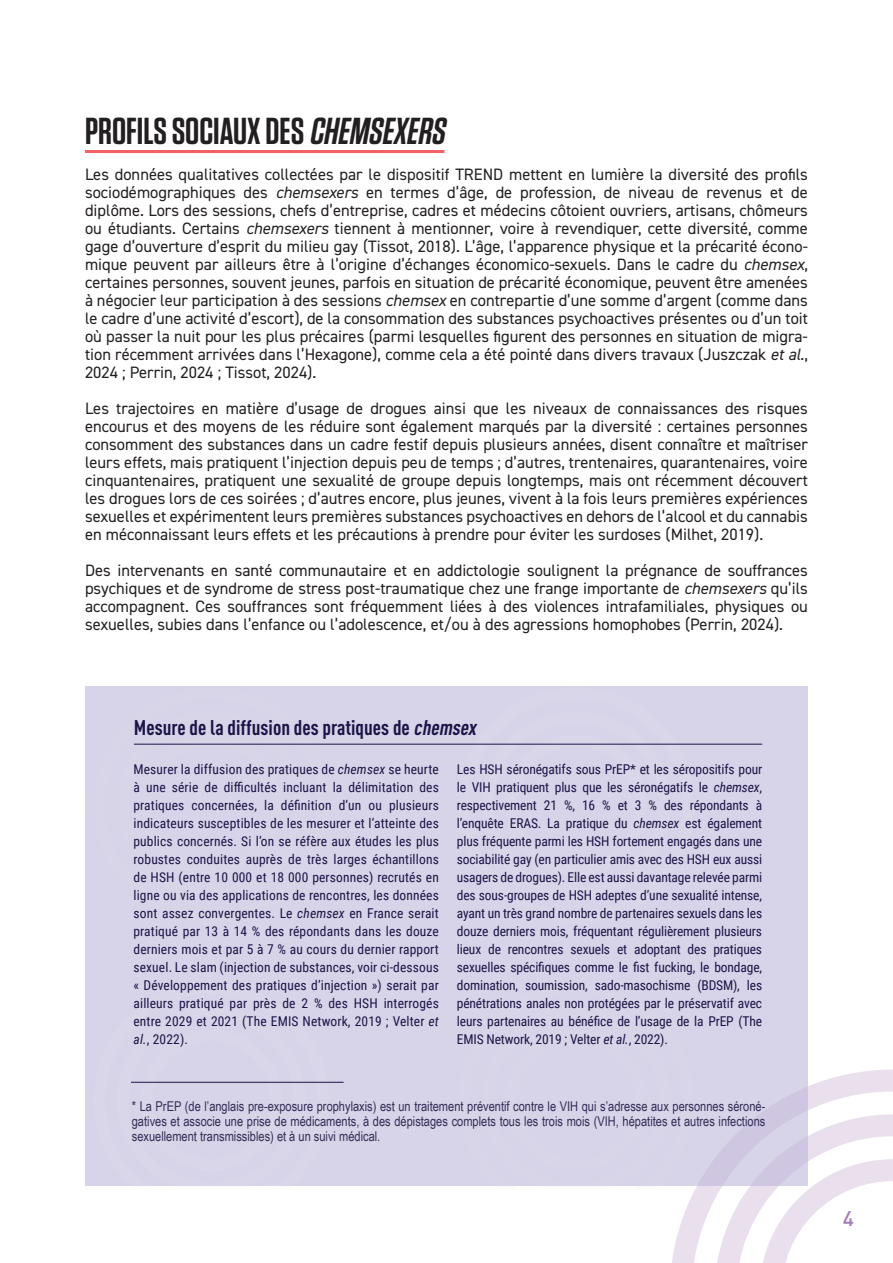
<style>
.page{position:relative;width:893px;height:1263px;background:#fff}
.page>*{position:absolute;margin:0;border:0;box-sizing:border-box;transform-origin:0 0}
.t1{font:600 37.5px "Tungsten";color:#231f20}
.t2{font:700 condensed 21px "DIN Pro";color:#1a1546}
.t3{font:500 21px "DIN Pro";color:#a47db7}
.t4{font:16.5px/18px "DIN2014";color:#231f20;text-align:justify}
.t5{font:13.5px/18px "Roboto Condensed";letter-spacing:-.01em;color:#1a1546;text-align:justify}
.t6{font:13.5px/15px "Arial Narrow";color:#332d56;text-align:justify}
.s1{font-style:italic}
</style>
<div class="page">
<hr style="left:85px;top:150px;width:359px;height:3px;background:#f16164">
<div style="left:85px;top:686px;width:723px;height:500px;background:#d7d3e8"></div>
<svg style="left:672px;top:1069px;width:221px;height:194px"></svg>
<svg style="left:134px;top:743px;width:172px;height:1px"></svg>
<svg style="left:482px;top:743px;width:188px;height:1px"></svg>
<svg style="left:131px;top:1081px;width:175px;height:1px"></svg>
<hr style="left:134px;top:744px;width:628px;height:1px;background:#1a1546">
<hr style="left:131px;top:1082px;width:213px;height:1px;background:#1a1546">
<h1 class="t1" style="left:85px;top:111px;width:368px">PROFILS SOCIAUX DES <span class="s1">CHEMSEXERS</span></h1>
<p class="t4" style="left:85px;top:165px;width:724px">Les données qualitatives collectées par le dispositif TREND mettent en lumière la diversité des profils sociodémographiques des <span class="s1">chemsexers</span> en termes d’âge, de profession, de niveau de revenus et de diplôme. Lors des sessions, chefs d’entreprise, cadres et médecins côtoient ouvriers, artisans, chômeurs ou étudiants. Certains <span class="s1">chemsexers</span> tiennent à mentionner, voire à revendiquer, cette diversité, comme gage d’ouverture d’esprit du milieu gay (Tissot, 2018). L’âge, l’apparence physique et la précarité écono&shy;mique peuvent par ailleurs être à l’origine d’échanges économico-sexuels. Dans le cadre du <span class="s1">chemsex</span>, certaines personnes, souvent jeunes, parfois en situation de précarité économique, peuvent être amenées à négocier leur participation à des sessions <span class="s1">chemsex</span> en contrepartie d’une somme d’argent (comme dans le cadre d’une activité d’escort), de la consommation des substances psychoactives présentes ou d’un toit où passer la nuit pour les plus précaires (parmi lesquelles figurent des personnes en situation de migra&shy;tion récemment arrivées dans l’Hexagone), comme cela a été pointé dans divers travaux (Juszczak <span class="s1">et al.</span>, 2024 ; Perrin, 2024 ; Tissot, 2024).</p>
<p class="t4" style="left:85px;top:399px;width:724px">Les trajectoires en matière d’usage de drogues ainsi que les niveaux de connaissances des risques encourus et des moyens de les réduire sont également marqués par la diversité : certaines personnes consomment des substances dans un cadre festif depuis plusieurs années, disent connaître et maîtriser leurs effets, mais pratiquent l’injection depuis peu de temps ; d’autres, trentenaires, quarantenaires, voire cinquantenaires, pratiquent une sexualité de groupe depuis longtemps, mais ont récemment découvert les drogues lors de ces soirées ; d’autres encore, plus jeunes, vivent à la fois leurs premières expériences sexuelles et expérimentent leurs premières substances psychoactives en dehors de l’alcool et du cannabis en méconnaissant leurs effets et les précautions à prendre pour éviter les surdoses (Milhet, 2019).</p>
<p class="t4" style="left:85px;top:561px;width:724px">Des intervenants en santé communautaire et en addictologie soulignent la prégnance de souffrances psychiques et de syndrome de stress post-traumatique chez une frange importante de <span class="s1">chemsexers</span> qu’ils accompagnent. Ces souffrances sont fréquemment liées à des violences intrafamiliales, physiques ou sexuelles, subies dans l’enfance ou l’adolescence, et/ou à des agressions homophobes (Perrin, 2024).</p>
<p class="t2" style="left:134px;top:712px;width:349px">Mesure de la diffusion des pratiques de <span class="s1">chemsex</span></p>
<p class="t5" style="left:134px;top:760px;width:307px">Mesurer la diffusion des pratiques de <span class="s1">chemsex</span> se heurte à une série de difficultés incluant la délimitation des pratiques concernées, la définition d’un ou plusieurs indicateurs susceptibles de les mesurer et l’atteinte des publics concernés. Si l’on se réfère aux études les plus robustes conduites auprès de très larges échantillons de HSH (entre 10 000 et 18 000 personnes) recrutés en ligne ou via des applications de rencontres, les données sont assez convergentes. Le <span class="s1">chemsex</span> en France serait pratiqué par 13 à 14 % des répondants dans les douze derniers mois et par 5 à 7 % au cours du dernier rapport sexuel. Le slam (injection de substances, voir ci-dessous « Développement des pratiques d’injection ») serait par ailleurs pratiqué par près de 2 % des HSH interrogés entre 2029 et 2021 (The EMIS Network, 2019 ; Velter <span class="s1">et al.</span>, 2022).</p>
<p class="t5" style="left:457px;top:760px;width:307px">Les HSH séronégatifs sous PrEP* et les séropositifs pour le VIH pratiquent plus que les séronégatifs le <span class="s1">chemsex</span>, respectivement 21 %, 16 % et 3 % des répondants à l’enquête ERAS. La pratique du <span class="s1">chemsex</span> est également plus fréquente parmi les HSH fortement engagés dans une sociabilité gay (en particulier amis avec des HSH eux aussi usagers de drogues). Elle est aussi davantage relevée parmi des sous-groupes de HSH adeptes d’une sexualité intense, ayant un très grand nombre de partenaires sexuels dans les douze derniers mois, fréquentant régulièrement plusieurs lieux de rencontres sexuels et adoptant des pratiques sexuelles spécifiques comme le fist fucking, le bondage, domination, soumission, sado-masochisme (BDSM), les pénétrations anales non protégées par le préservatif avec leurs partenaires au bénéfice de l’usage de la PrEP (The EMIS Network, 2019 ; Velter <span class="s1">et al.</span>, 2022).</p>
<p class="t6" style="left:132px;top:1098px;width:635px">* La PrEP (de l’anglais pre-exposure prophylaxis) est un traitement préventif contre le VIH qui s’adresse aux personnes séroné&shy;gatives et associe une prise de médicaments, à des dépistages complets tous les trois mois (VIH, hépatites et autres infections sexuellement transmissibles) et à un suivi médical.</p>
<p class="t3" style="left:843px;top:1201px;width:13px">4</p>
</div>
